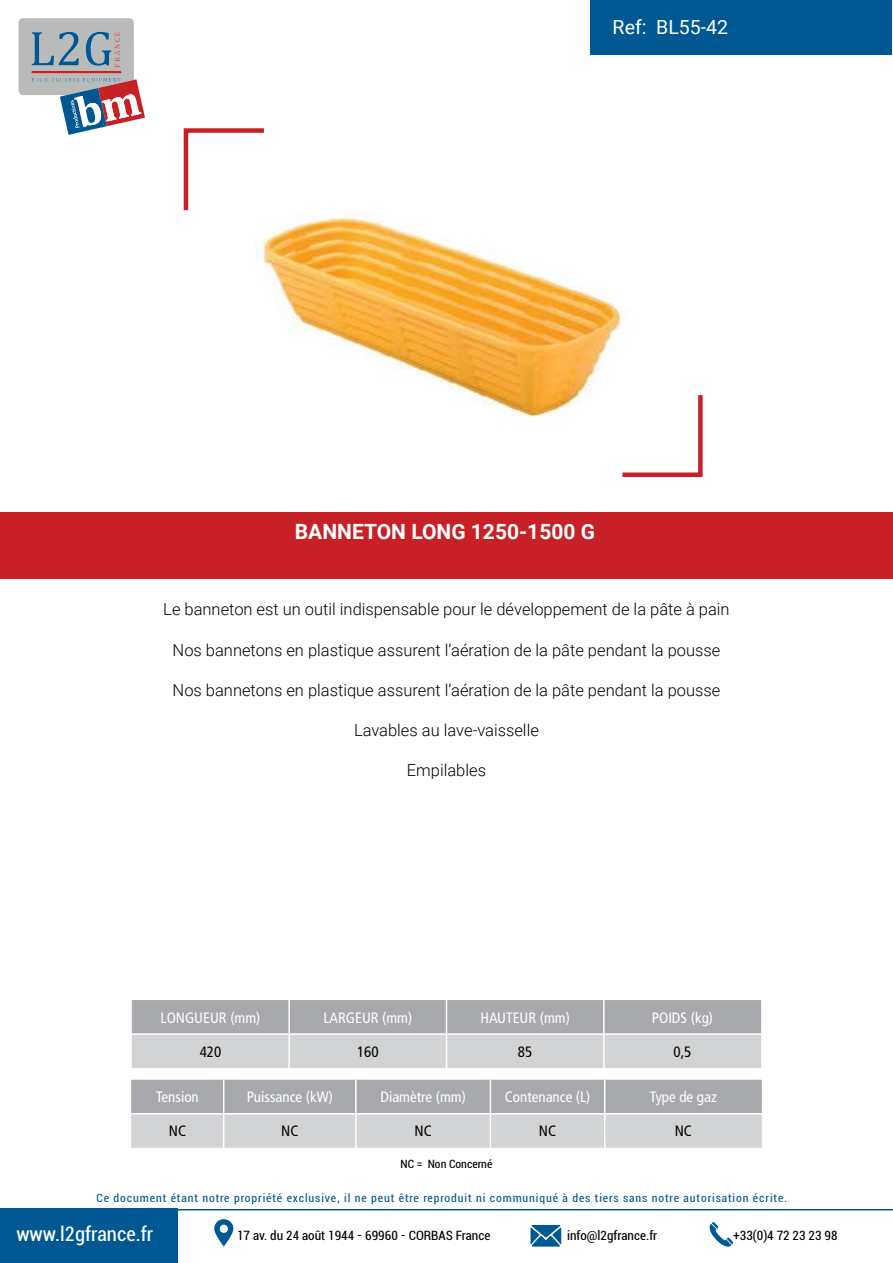
<style>
.page{position:relative;width:893px;height:1263px;background:#fff}
.page>*{position:absolute;margin:0;border:0;box-sizing:border-box;transform-origin:0 0}
.t1{font:700 21px "Roboto";color:#fff}
.t2{font:condensed 21px "Roboto";color:#fff}
.t3{font:19.5px "Roboto";color:#fff}
.t4{font:300 16.5px "Roboto";color:#000}
.t5{font:condensed 15px "Frutiger LT Std";color:#fff}
.t6{font:condensed 15px "Frutiger LT Std";color:#000}
.t7{font:condensed 13.5px "Roboto";color:#000}
.t8{font:condensed 12px "Roboto";letter-spacing:.075em;color:#005893}
.t9{font:condensed 12px "Roboto";color:#000}
</style>
<div class="page">
<div style="left:0;top:513px;width:893px;height:66px;background:#c72127"></div>
<svg style="left:622px;top:395px;width:81px;height:82px"></svg>
<svg style="left:183px;top:128px;width:81px;height:83px"></svg>
<svg style="left:18px;top:18px;width:127px;height:117px"></svg>
<div style="left:590px;top:0;width:301px;height:54px;background:#005893"></div>
<div style="left:0;top:1209px;width:178px;height:54px;background:#005893"></div>
<hr style="left:178px;top:1209px;width:715px;height:1px;background:#005893">
<svg style="left:214px;top:1219px;width:20px;height:27px"></svg>
<svg style="left:530px;top:1225px;width:31px;height:21px"></svg>
<svg style="left:710px;top:1222px;width:23px;height:24px"></svg>
<img style="left:232px;top:143px;width:424px;height:320px">
<svg style="left:132px;top:1000px;width:629px;height:68px;background:#bcbec0"></svg>
<hr style="left:288px;top:1000px;width:2px;height:33px;background:#fff">
<hr style="left:446px;top:1000px;width:1px;height:33px;background:#fff">
<hr style="left:603px;top:1000px;width:2px;height:33px;background:#fff">
<hr style="left:132px;top:1033px;width:157px;height:2px;background:#fff">
<hr style="left:289px;top:1033px;width:157px;height:2px;background:#fff">
<hr style="left:288px;top:1035px;width:2px;height:33px;background:#fff">
<hr style="left:446px;top:1033px;width:158px;height:2px;background:#fff">
<hr style="left:446px;top:1035px;width:1px;height:33px;background:#fff">
<hr style="left:604px;top:1033px;width:157px;height:2px;background:#fff">
<hr style="left:603px;top:1035px;width:2px;height:33px;background:#fff">
<svg style="left:131px;top:1080px;width:631px;height:68px;background:#bcbec0"></svg>
<hr style="left:223px;top:1080px;width:1px;height:33px;background:#fff">
<hr style="left:355px;top:1080px;width:2px;height:33px;background:#fff">
<hr style="left:490px;top:1080px;width:1px;height:33px;background:#fff">
<hr style="left:604px;top:1080px;width:1px;height:33px;background:#fff">
<hr style="left:131px;top:1113px;width:93px;height:1px;background:#fff">
<hr style="left:224px;top:1113px;width:132px;height:1px;background:#fff">
<hr style="left:223px;top:1114px;width:1px;height:34px;background:#fff">
<hr style="left:356px;top:1113px;width:134px;height:1px;background:#fff">
<hr style="left:355px;top:1114px;width:2px;height:34px;background:#fff">
<hr style="left:490px;top:1113px;width:115px;height:1px;background:#fff">
<hr style="left:490px;top:1114px;width:1px;height:34px;background:#fff">
<hr style="left:605px;top:1113px;width:157px;height:1px;background:#fff">
<hr style="left:604px;top:1114px;width:1px;height:34px;background:#fff">
<p class="t3" style="left:613px;top:13px;width:35px">Ref:</p>
<p class="t3" style="left:656px;top:13px;width:73px">BL55-42</p>
<p class="t1" style="left:295px;top:516px;width:302px">BANNETON LONG 1250-1500 G</p>
<p class="t4" style="left:163px;top:598px;width:568px">Le banneton est un outil indispensable pour le développement de la pâte à pain</p>
<p class="t4" style="left:173px;top:638px;width:549px">Nos bannetons en plastique assurent l’aération de la pâte pendant la pousse</p>
<p class="t4" style="left:173px;top:678px;width:549px">Nos bannetons en plastique assurent l’aération de la pâte pendant la pousse</p>
<p class="t4" style="left:354px;top:718px;width:186px">Lavables au lave-vaisselle</p>
<p class="t4" style="left:407px;top:758px;width:81px">Empilables</p>
<p class="t5" style="left:161px;top:1009px;width:101px">LONGUEUR (mm)</p>
<p class="t5" style="left:323px;top:1009px;width:90px">LARGEUR (mm)</p>
<p class="t5" style="left:480px;top:1009px;width:91px">HAUTEUR (mm)</p>
<p class="t5" style="left:652px;top:1009px;width:63px">POIDS (kg)</p>
<p class="t6" style="left:200px;top:1043px;width:23px">420</p>
<p class="t6" style="left:357px;top:1043px;width:23px">160</p>
<p class="t6" style="left:518px;top:1043px;width:16px">85</p>
<p class="t6" style="left:673px;top:1043px;width:19px">0,5</p>
<p class="t5" style="left:156px;top:1088px;width:44px">Tension</p>
<p class="t5" style="left:247px;top:1088px;width:88px">Puissance (kW)</p>
<p class="t5" style="left:380px;top:1088px;width:87px">Diamètre (mm)</p>
<p class="t5" style="left:505px;top:1088px;width:87px">Contenance (L)</p>
<p class="t5" style="left:650px;top:1088px;width:69px">Type de gaz</p>
<p class="t6" style="left:169px;top:1122px;width:19px">NC</p>
<p class="t6" style="left:281px;top:1122px;width:19px">NC</p>
<p class="t6" style="left:415px;top:1122px;width:19px">NC</p>
<p class="t6" style="left:539px;top:1122px;width:19px">NC</p>
<p class="t6" style="left:675px;top:1122px;width:19px">NC</p>
<p class="t9" style="left:401px;top:1156px;width:93px">NC = Non Concerné</p>
<p class="t8" style="left:97px;top:1190px;width:692px">Ce document étant notre propriété exclusive, il ne peut être reproduit ni communiqué à des tiers sans notre autorisation écrite.</p>
<p class="t2" style="left:16px;top:1219px;width:138px">www.l2gfrance.fr</p>
<p class="t7" style="left:237px;top:1227px;width:255px">17 av. du 24 août 1944 - 69960 - CORBAS France</p>
<p class="t7" style="left:567px;top:1227px;width:92px">info@l2gfrance.fr</p>
<p class="t7" style="left:733px;top:1227px;width:106px">+33(0)4 72 23 23 98</p>
</div>
